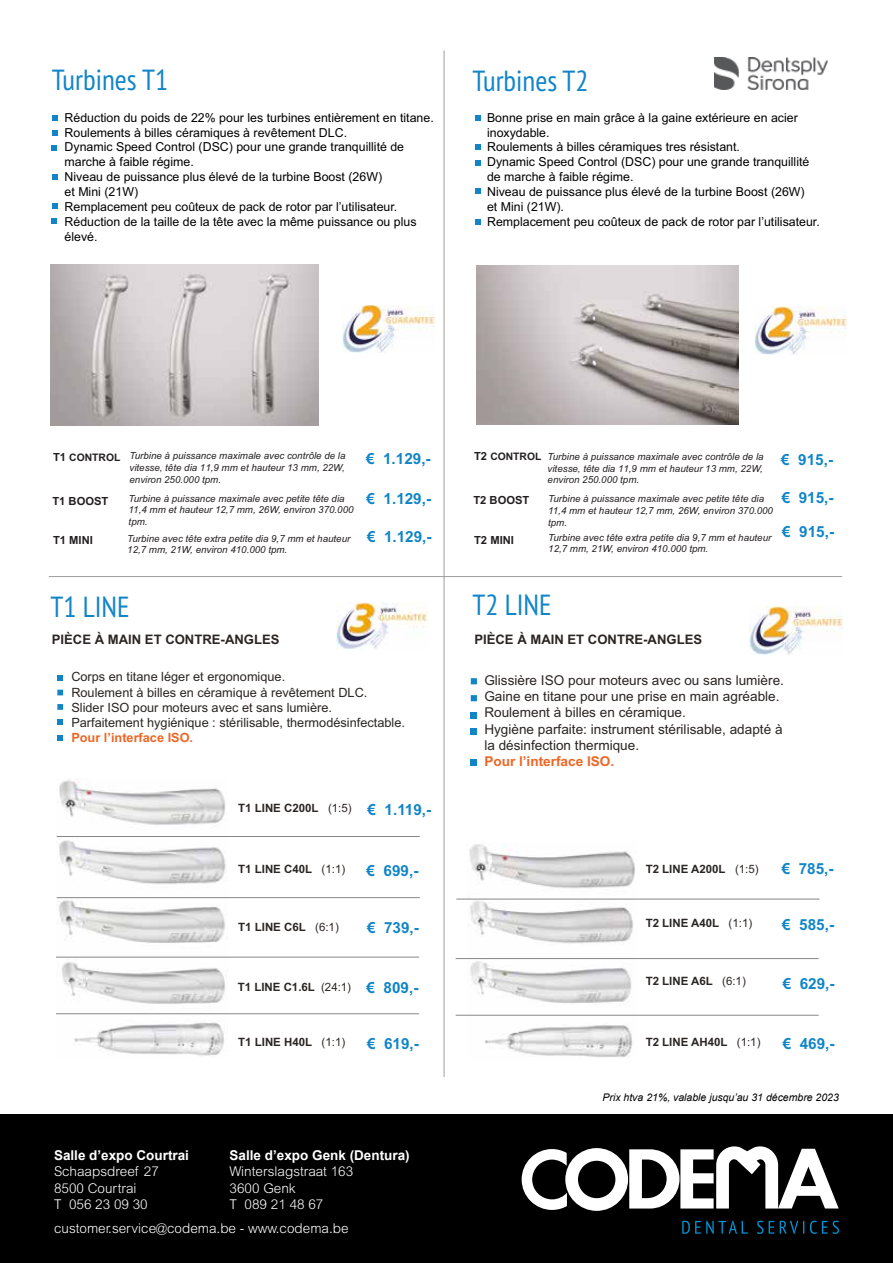
<style>
.page{position:relative;width:893px;height:1263px;background:#fff}
.page>*{position:absolute;margin:0;border:0;box-sizing:border-box;transform-origin:0 0}
.t1{font:condensed 29.1px "PT Sans";color:#1185c7}
.t2{font:700 15.3px "Arial";color:#1185c7}
.t3{font:13.65px/16.4px "Arial";color:#2b2523}
.t4{font:700 13.65px "Arial";color:#ec6725}
.t5{font:300 13.5px/16.2px "Arial MT Std";color:#fff}
.t6{font:700 13.5px "Arial";color:#fff}
.t7{font:700 13.05px "Arial";color:#2b2523}
.t8{font:12.75px/15.3px "Arial";color:#2b2523}
.t9{font:700 12.75px "Arial";color:#ec6725}
.t10{font:12.3px/14.9px "Arial";color:#000}
.t11{font:700 11.55px "Arial";color:#2b2523}
.t12{font:700 11.25px "Arial";color:#231f20}
.t13{font:italic 10.5px "Arial";color:#000}
.t14{font:italic 9.75px/11.7px "Arial";color:#241f21}
.s1{font-weight:700;font-style:normal;font-size:11.25px;color:#231f20}
.s2{font-weight:700;font-style:normal;font-size:10.35px;color:#231f20}
.s3{font-weight:400}
</style>
<div class="page">
<div style="left:0;top:1114px;width:893px;height:149px;background:#000"></div>
<svg style="left:522px;top:1146px;width:317px;height:65px"></svg>
<svg style="left:682px;top:1221px;width:157px;height:13px"></svg>
<img style="left:468px;top:843px;width:169px;height:214px">
<img style="left:56px;top:779px;width:172px;height:277px">
<hr style="left:444px;top:50px;width:1px;height:1027px;background:#9d9d9c">
<hr style="left:49px;top:576px;width:793px;height:1px;background:#9d9d9c">
<hr style="left:456px;top:899px;width:363px;height:1px;background:#898687">
<hr style="left:456px;top:958px;width:363px;height:1px;background:#898687">
<hr style="left:456px;top:1015px;width:363px;height:1px;background:#898687">
<img style="left:337px;top:603px;width:90px;height:47px">
<hr style="left:57px;top:897px;width:363px;height:1px;background:#898687">
<hr style="left:56px;top:957px;width:363px;height:1px;background:#898687">
<hr style="left:56px;top:1013px;width:363px;height:1px;background:#898687">
<hr style="left:57px;top:836px;width:363px;height:1px;background:#898687">
<img style="left:750px;top:606px;width:92px;height:48px">
<img style="left:714px;top:58px;width:114px;height:32px">
<svg style="left:52px;top:115px;width:5px;height:5px"></svg>
<svg style="left:52px;top:130px;width:5px;height:6px"></svg>
<svg style="left:52px;top:218px;width:5px;height:5px"></svg>
<svg style="left:52px;top:146px;width:5px;height:5px"></svg>
<svg style="left:52px;top:203px;width:5px;height:6px"></svg>
<svg style="left:52px;top:174px;width:5px;height:6px"></svg>
<svg style="left:475px;top:115px;width:6px;height:5px"></svg>
<svg style="left:475px;top:219px;width:6px;height:5px"></svg>
<svg style="left:475px;top:144px;width:5px;height:6px"></svg>
<svg style="left:475px;top:189px;width:6px;height:5px"></svg>
<svg style="left:475px;top:160px;width:6px;height:5px"></svg>
<img style="left:342px;top:305px;width:93px;height:48px">
<img style="left:754px;top:306px;width:93px;height:48px">
<img style="left:50px;top:264px;width:268px;height:161px">
<img style="left:477px;top:266px;width:262px;height:158px">
<svg style="left:471px;top:695px;width:6px;height:6px"></svg>
<svg style="left:471px;top:678px;width:6px;height:6px"></svg>
<div style="left:471px;top:712px;width:6px;height:7px;background:#1185c7"></div>
<div style="left:471px;top:728px;width:6px;height:7px;background:#1185c7"></div>
<svg style="left:471px;top:759px;width:6px;height:6px"></svg>
<svg style="left:57px;top:675px;width:6px;height:5px"></svg>
<svg style="left:57px;top:704px;width:6px;height:6px"></svg>
<svg style="left:57px;top:690px;width:6px;height:5px"></svg>
<svg style="left:57px;top:719px;width:6px;height:6px"></svg>
<svg style="left:57px;top:735px;width:6px;height:6px"></svg>
<h1 class="t1" style="left:52px;top:61px;width:118px">Turbines T1</h1>
<p class="t10" style="left:65px;top:110px;width:371px">Réduction du poids de 22% pour les turbines entièrement en titane.<br>Roulements à billes céramiques à revêtement DLC.<br>Dynamic Speed Control (DSC) pour une grande tranquillité de marche à faible régime.<br>Niveau de puissance plus élevé de la turbine Boost (26W)<br>et Mini (21W)<br>Remplacement peu coûteux de pack de rotor par l’utilisateur.<br>Réduction de la taille de la tête avec la même puissance ou plus élevé.</p>
<h1 class="t1" style="left:472px;top:62px;width:118px">Turbines T2</h1>
<p class="t10" style="left:487px;top:110px;width:334px">Bonne prise en main grâce à la gaine extérieure en acier inoxydable.<br>Roulements à billes céramiques tres résistant.<br>Dynamic Speed Control (DSC) pour une grande tranquillité de marche à faible régime.<br>Niveau de puissance plus élevé de la turbine Boost (26W)<br>et Mini (21W).<br>Remplacement peu coûteux de pack de rotor par l’utilisateur.</p>
<p class="t14" style="left:130px;top:450px;width:218px;text-align:justify;text-indent:-76px"><span class="s1">T1</span> <span class="s2">CONTROL</span> Turbine à puissance maximale avec contrôle de la vitesse, tête dia 11,9 mm et hauteur 13 mm, 22W, environ 250.000 tpm.</p>
<p class="t12" style="left:52px;top:493px;width:57px">T1 BOOST</p>
<p class="t14" style="left:129px;top:492px;width:226px">Turbine à puissance maximale avec petite tête dia<br>11,4 mm et hauteur 12,7 mm, 26W, environ 370.000 tpm.</p>
<p class="t12" style="left:53px;top:533px;width:41px">T1 MINI</p>
<p class="t14" style="left:127px;top:532px;width:225px">Turbine avec tête extra petite dia 9,7 mm et hauteur<br>12,7 mm, 21W, environ 410.000 tpm.</p>
<p class="t2" style="left:366px;top:448px;width:66px">€ 1.129,-</p>
<p class="t2" style="left:367px;top:488px;width:66px">€ 1.129,-</p>
<p class="t2" style="left:367px;top:526px;width:66px">€ 1.129,-</p>
<p class="t14" style="left:548px;top:451px;width:218px;text-align:justify;text-indent:-73px"><span class="s1">T2</span> <span class="s2">CONTROL</span> Turbine à puissance maximale avec contrôle de la vitesse, tête dia 11,9 mm et hauteur 13 mm, 22W, environ 250.000 tpm.</p>
<p class="t12" style="left:473px;top:492px;width:57px">T2 BOOST</p>
<p class="t14" style="left:548px;top:493px;width:226px">Turbine à puissance maximale avec petite tête dia<br>11,4 mm et hauteur 12,7 mm, 26W, environ 370.000 tpm.</p>
<p class="t12" style="left:474px;top:532px;width:41px">T2 MINI</p>
<p class="t14" style="left:548px;top:532px;width:225px">Turbine avec tête extra petite dia 9,7 mm et hauteur<br>12,7 mm, 21W, environ 410.000 tpm.</p>
<p class="t2" style="left:781px;top:450px;width:53px">€ 915,-</p>
<p class="t2" style="left:782px;top:487px;width:53px">€ 915,-</p>
<p class="t2" style="left:782px;top:522px;width:53px">€ 915,-</p>
<h1 class="t1" style="left:50px;top:588px;width:81px">T1 LINE</h1>
<h1 class="t1" style="left:472px;top:586px;width:81px">T2 LINE</h1>
<p class="t7" style="left:52px;top:631px;width:229px">PIÈCE À MAIN ET CONTRE-ANGLES</p>
<p class="t8" style="left:71px;top:669px;width:335px">Corps en titane léger et ergonomique.<br>Roulement à billes en céramique à revêtement DLC.<br>Slider ISO pour moteurs avec et sans lumière.<br>Parfaitement hygiénique : stérilisable, thermodésinfectable.</p>
<p class="t9" style="left:71px;top:729px;width:123px">Pour l’interface ISO.</p>
<p class="t7" style="left:474px;top:631px;width:229px">PIÈCE À MAIN ET CONTRE-ANGLES</p>
<p class="t3" style="left:484px;top:672px;width:301px">Glissière ISO pour moteurs avec ou sans lumière.<br>Gaine en titane pour une prise en main agréable.<br>Roulement à billes en céramique.<br>Hygiène parfaite: instrument stérilisable, adapté à la désinfection thermique.</p>
<p class="t4" style="left:484px;top:752px;width:131px">Pour l’interface ISO.</p>
<p class="t11" style="left:238px;top:801px;width:115px">T1 LINE C200L <span class="s3">(1:5)</span></p>
<p class="t2" style="left:368px;top:800px;width:65px">€ 1.119,-</p>
<p class="t11" style="left:238px;top:861px;width:108px">T1 LINE C40L <span class="s3">(1:1)</span></p>
<p class="t2" style="left:367px;top:860px;width:53px">€ 699,-</p>
<p class="t11" style="left:646px;top:861px;width:114px">T2 LINE A200L <span class="s3">(1:5)</span></p>
<p class="t2" style="left:782px;top:859px;width:53px">€ 785,-</p>
<p class="t11" style="left:238px;top:919px;width:102px">T1 LINE C6L <span class="s3">(6:1)</span></p>
<p class="t2" style="left:367px;top:917px;width:53px">€ 739,-</p>
<p class="t11" style="left:646px;top:916px;width:108px">T2 LINE A40L <span class="s3">(1:1)</span></p>
<p class="t2" style="left:782px;top:915px;width:53px">€ 585,-</p>
<p class="t11" style="left:238px;top:979px;width:115px">T1 LINE C1.6L <span class="s3">(24:1)</span></p>
<p class="t2" style="left:367px;top:977px;width:53px">€ 809,-</p>
<p class="t11" style="left:646px;top:974px;width:102px">T2 LINE A6L <span class="s3">(6:1)</span></p>
<p class="t2" style="left:783px;top:973px;width:53px">€ 629,-</p>
<p class="t11" style="left:238px;top:1034px;width:108px">T1 LINE H40L <span class="s3">(1:1)</span></p>
<p class="t2" style="left:367px;top:1033px;width:53px">€ 619,-</p>
<p class="t11" style="left:646px;top:1034px;width:116px">T2 LINE AH40L <span class="s3">(1:1)</span></p>
<p class="t2" style="left:783px;top:1034px;width:53px">€ 469,-</p>
<p class="t13" style="left:603px;top:1090px;width:238px">Prix htva 21%, valable jusqu’au 31 décembre 2023</p>
<p class="t6" style="left:54px;top:1146px;width:137px">Salle d’expo Courtrai</p>
<p class="t5" style="left:54px;top:1163px;width:106px">Schaapsdreef 27<br>8500 Courtrai<br>T 056 23 09 30</p>
<p class="t6" style="left:230px;top:1146px;width:182px">Salle d’expo Genk (Dentura)</p>
<p class="t5" style="left:230px;top:1163px;width:125px">Winterslagstraat 163<br>3600 Genk<br>T 089 21 48 67</p>
<p class="t5" style="left:54px;top:1220px;width:296px">customer.service@codema.be - www.codema.be</p>
</div>
